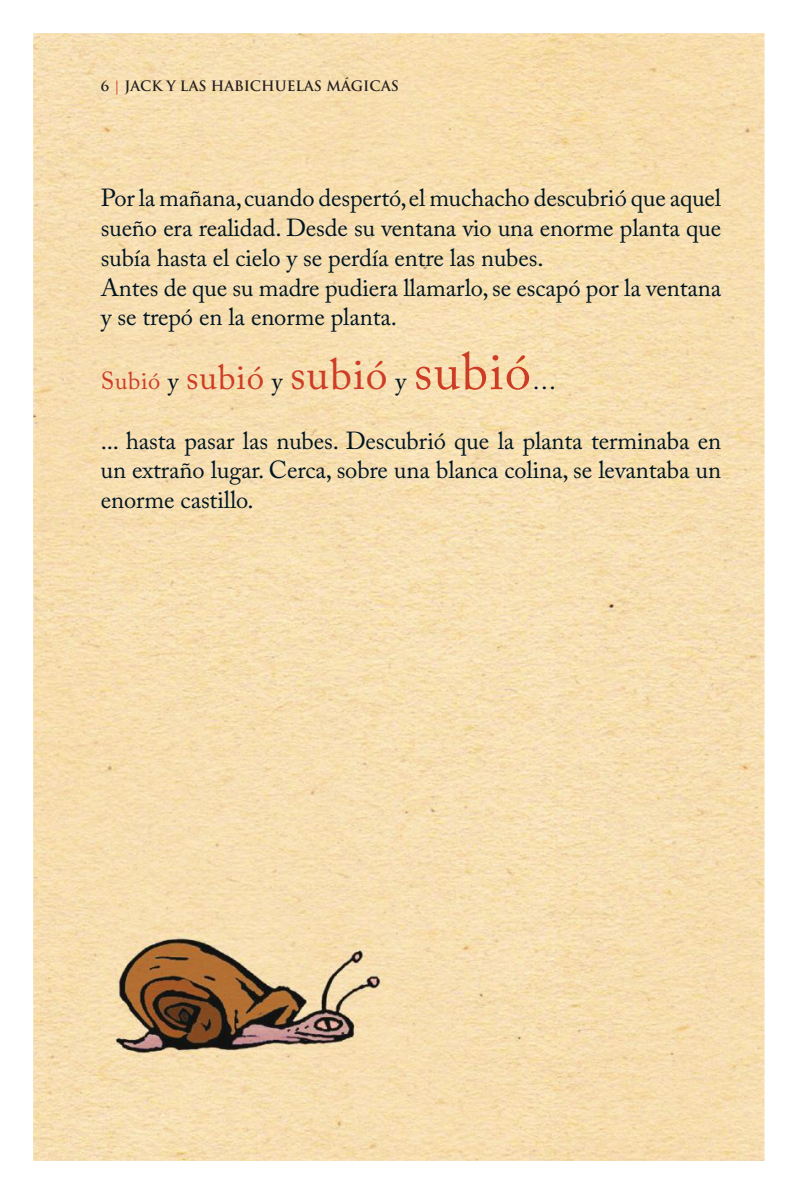
<style>
.page{position:relative;width:794px;height:1192px;background:#fff}
.page>*{position:absolute;margin:0;border:0;box-sizing:border-box;transform-origin:0 0}
.t1{font:24.5px/29.8px "Adobe Caslon Pro";letter-spacing:-.005em;color:#001522;text-align:justify}
.t2{font:24.5px "Adobe Caslon Pro";letter-spacing:.025em;color:#cd3d26}
.t3{font:700 14px "Trajan Pro";color:#241f1f}
.s1{color:#cd3d26}
.s2{color:#001522}
.s3{font-size:35px}
.s4{font-size:43.75px}
.s5{font-size:52.5px}
</style>
<div class="page">
<img style="left:33px;top:33px;width:731px;height:1127px">
<img style="left:101px;top:914px;width:295px;height:152px">
<p class="t3" style="left:101px;top:78px;width:300px">6 <span class="s1">|</span> JACK Y LAS HABICHUELAS MÁGICAS</p>
<p class="t1" style="left:101px;top:183px;width:622px;text-align:left">Por la mañana, cuando despertó, el muchacho descubrió que aquel sueño era realidad. Desde su ventana vio una enorme planta que subía hasta el cielo y se perdía entre las nubes.<br>Antes de que su madre pudiera llamarlo, se escapó por la ventana y se trepó en la enorme planta.</p>
<p class="t2" style="left:101px;top:366px;width:457px">Subió <span class="s2">y</span> <span class="s3">subió</span> <span class="s2">y</span> <span class="s4">subió</span> <span class="s2">y</span> <span class="s5">subió</span><span class="s2">…</span></p>
<p class="t1" style="left:101px;top:425px;width:622px">... hasta pasar las nubes. Descubrió que la planta terminaba en un extraño lugar. Cerca, sobre una blanca colina, se levantaba un enorme castillo.</p>
</div>
